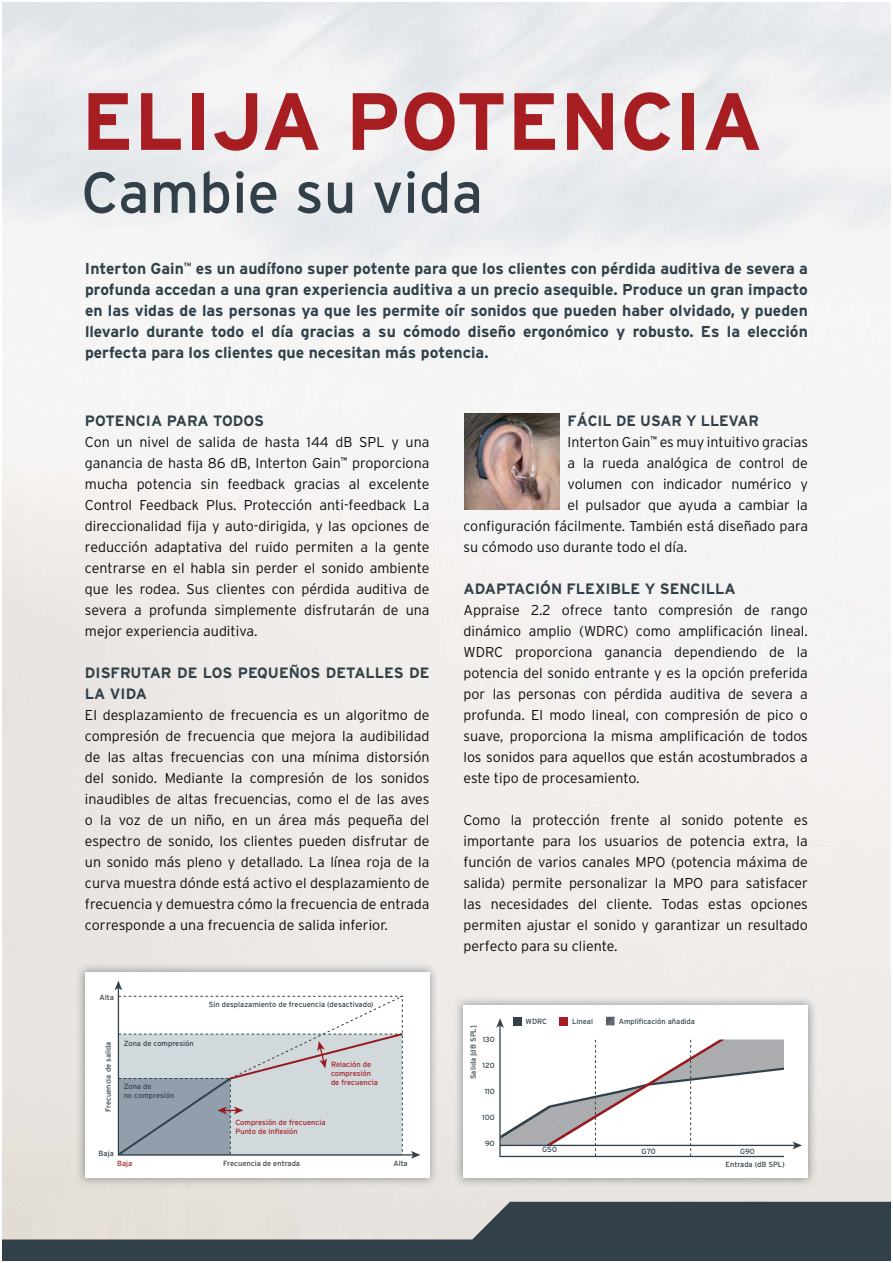
<style>
.page{position:relative;width:893px;height:1263px;background:#fff}
.page>*{position:absolute;margin:0;border:0;box-sizing:border-box;transform-origin:0 0}
.t1{font:700 81px "Interstate";color:#a61e22}
.t2{font:57.6px "Interstate";color:#324149}
.t3{font:700 15.75px/21px "Interstate";color:#324149;text-align:justify}
.t4{font:700 15px/21px "Interstate";color:#324149}
.t5{font:300 14.25px/21px "Interstate";color:#0b0b0b;text-align:justify}
.t6{font:7.5px/9px "Interstate";color:#324149}
.t7{font:7.5px/9px "Interstate";color:#a61e22}
</style>
<div class="page">
<img style="left:2px;top:3px;width:888px;height:1199px">
<img style="left:464px;top:414px;width:95px;height:95px">
<svg style="left:2px;top:1202px;width:888px;height:58px;background:#727a7d"></svg>
<img style="left:76px;top:963px;width:362px;height:224px">
<div style="left:85px;top:972px;width:344px;height:206px;background:#fff"></div>
<svg style="left:115px;top:981px;width:7px;height:9px"></svg>
<svg style="left:411px;top:1151px;width:9px;height:8px"></svg>
<svg style="left:118px;top:995px;width:285px;height:37px"></svg>
<svg style="left:117px;top:1032px;width:288px;height:124px;background:#bdc5cb"></svg>
<img style="left:454px;top:996px;width:363px;height:191px">
<div style="left:463px;top:1005px;width:345px;height:173px;background:#fff"></div>
<hr style="left:500px;top:1156px;width:284px;height:1px;background:#324149">
<hr style="left:499px;top:1025px;width:2px;height:132px;background:#324149">
<svg style="left:496px;top:1018px;width:8px;height:10px"></svg>
<svg style="left:792px;top:1142px;width:10px;height:7px"></svg>
<svg style="left:500px;top:1040px;width:284px;height:116px"></svg>
<hr style="left:500px;top:1145px;width:295px;height:1px;background:#324149">
<div style="left:513px;top:1017px;width:8px;height:8px;background:#324149"></div>
<div style="left:559px;top:1017px;width:9px;height:8px;background:#a61e22"></div>
<svg style="left:606px;top:1017px;width:8px;height:8px"></svg>
<h1 class="t1" style="left:81px;top:91px;width:683px">ELIJA POTENCIA</h1>
<h2 class="t2" style="left:81px;top:159px;width:403px">Cambie su vida</h2>
<p class="t3" style="left:85px;top:259px;width:724px">Interton Gain<sup>™</sup> es un audífono super potente para que los clientes con pérdida auditiva de severa a profunda accedan a una gran experiencia auditiva a un precio asequible. Produce un gran impacto en las vidas de las personas ya que les permite oír sonidos que pueden haber olvidado, y pueden llevarlo durante todo el día gracias a su cómodo diseño ergonómico y robusto. Es la elección perfecta para los clientes que necesitan más potencia.</p>
<p class="t4" style="left:85px;top:411px;width:180px">POTENCIA PARA TODOS</p>
<p class="t5" style="left:85px;top:433px;width:346px">Con un nivel de salida de hasta 144 dB SPL y una ganancia de hasta 86 dB, Interton Gain<sup>™</sup> proporciona mucha potencia sin feedback gracias al excelente Control Feedback Plus. Protección anti-feedback La direccionalidad fija y auto-dirigida, y las opciones de reducción adaptativa del ruido permiten a la gente centrarse en el habla sin perder el sonido ambiente que les rodea. Sus clientes con pérdida auditiva de severa a profunda simplemente disfrutarán de una mejor experiencia auditiva.</p>
<p class="t4" style="left:85px;top:663px;width:346px">DISFRUTAR DE LOS PEQUEÑOS DETALLES DE<br>LA VIDA</p>
<p class="t5" style="left:85px;top:706px;width:346px">El desplazamiento de frecuencia es un algoritmo de compresión de frecuencia que mejora la audibilidad de las altas frecuencias con una mínima distorsión del sonido. Mediante la compresión de los sonidos inaudibles de altas frecuencias, como el de las aves o la voz de un niño, en un área más pequeña del espectro de sonido, los clientes pueden disfrutar de un sonido más pleno y detallado. La línea roja de la curva muestra dónde está activo el desplazamiento de frecuencia y demuestra cómo la frecuencia de entrada corresponde a una frecuencia de salida inferior.</p>
<p class="t6" style="left:99px;top:992px;width:16px">Alta</p>
<p class="t6" style="left:104px;top:1112px;width:72px;rotate:-90deg">Frecuencia de salida</p>
<p class="t6" style="left:124px;top:1039px;width:71px">Zona de compresión</p>
<p class="t6" style="left:124px;top:1082px;width:52px">Zona de<br>no compresión</p>
<p class="t6" style="left:99px;top:1149px;width:17px">Baja</p>
<p class="t6" style="left:209px;top:1000px;width:166px">Sin desplazamiento de frecuencia (desactivado)</p>
<p class="t7" style="left:331px;top:1060px;width:48px">Relación de compresión de frecuencia</p>
<p class="t7" style="left:235px;top:1118px;width:91px">Compresión de frecuencia<br>Punto de inflexión</p>
<p class="t4" style="left:567px;top:411px;width:193px">FÁCIL DE USAR Y LLEVAR</p>
<p class="t5" style="left:567px;top:433px;width:242px">Interton Gain<sup>™</sup> es muy intuitivo gracias</p>
<p class="t5" style="left:567px;top:454px;width:242px">a la rueda analógica de control de</p>
<p class="t5" style="left:567px;top:475px;width:242px">volumen con indicador numérico y</p>
<p class="t5" style="left:567px;top:496px;width:242px">el pulsador que ayuda a cambiar la</p>
<p class="t5" style="left:463px;top:517px;width:346px">configuración fácilmente. También está diseñado para</p>
<p class="t5" style="left:463px;top:538px;width:225px">su cómodo uso durante todo el día.</p>
<p class="t4" style="left:463px;top:579px;width:274px">ADAPTACIÓN FLEXIBLE Y SENCILLA</p>
<p class="t5" style="left:463px;top:601px;width:346px">Appraise 2.2 ofrece tanto compresión de rango dinámico amplio (WDRC) como amplificación lineal.<br>WDRC proporciona ganancia dependiendo de la potencia del sonido entrante y es la opción preferida por las personas con pérdida auditiva de severa a profunda. El modo lineal, con compresión de pico o suave, proporciona la misma amplificación de todos los sonidos para aquellos que están acostumbrados a este tipo de procesamiento.</p>
<p class="t5" style="left:463px;top:811px;width:346px">Como la protección frente al sonido potente es importante para los usuarios de potencia extra, la función de varios canales MPO (potencia máxima de salida) permite personalizar la MPO para satisfacer las necesidades del cliente. Todas estas opciones permiten ajustar el sonido y garantizar un resultado perfecto para su cliente.</p>
<p class="t6" style="left:469px;top:1079px;width:55px;rotate:-90deg">Salida [dB SPL]</p>
<p class="t6" style="left:483px;top:1035px;width:14px">130</p>
<p class="t6" style="left:483px;top:1061px;width:14px">120</p>
<p class="t6" style="left:485px;top:1087px;width:12px">110</p>
<p class="t6" style="left:482px;top:1113px;width:14px">100</p>
<p class="t6" style="left:485px;top:1139px;width:11px">90</p>
<p class="t6" style="left:525px;top:1017px;width:23px">WDRC</p>
<p class="t6" style="left:572px;top:1017px;width:22px">Lineal</p>
<p class="t6" style="left:619px;top:1017px;width:78px">Amplificación añadida</p>
<p class="t6" style="left:542px;top:1145px;width:16px">G50</p>
<p class="t6" style="left:642px;top:1147px;width:16px">G70</p>
<p class="t6" style="left:740px;top:1147px;width:16px">G90</p>
<p class="t6" style="left:223px;top:1159px;width:78px">Frecuencia de entrada</p>
<p class="t6" style="left:725px;top:1159px;width:61px">Entrada (dB SPL)</p>
<p class="t7" style="left:117px;top:1159px;width:17px">Baja</p>
<p class="t6" style="left:393px;top:1159px;width:16px">Alta</p>
</div>
